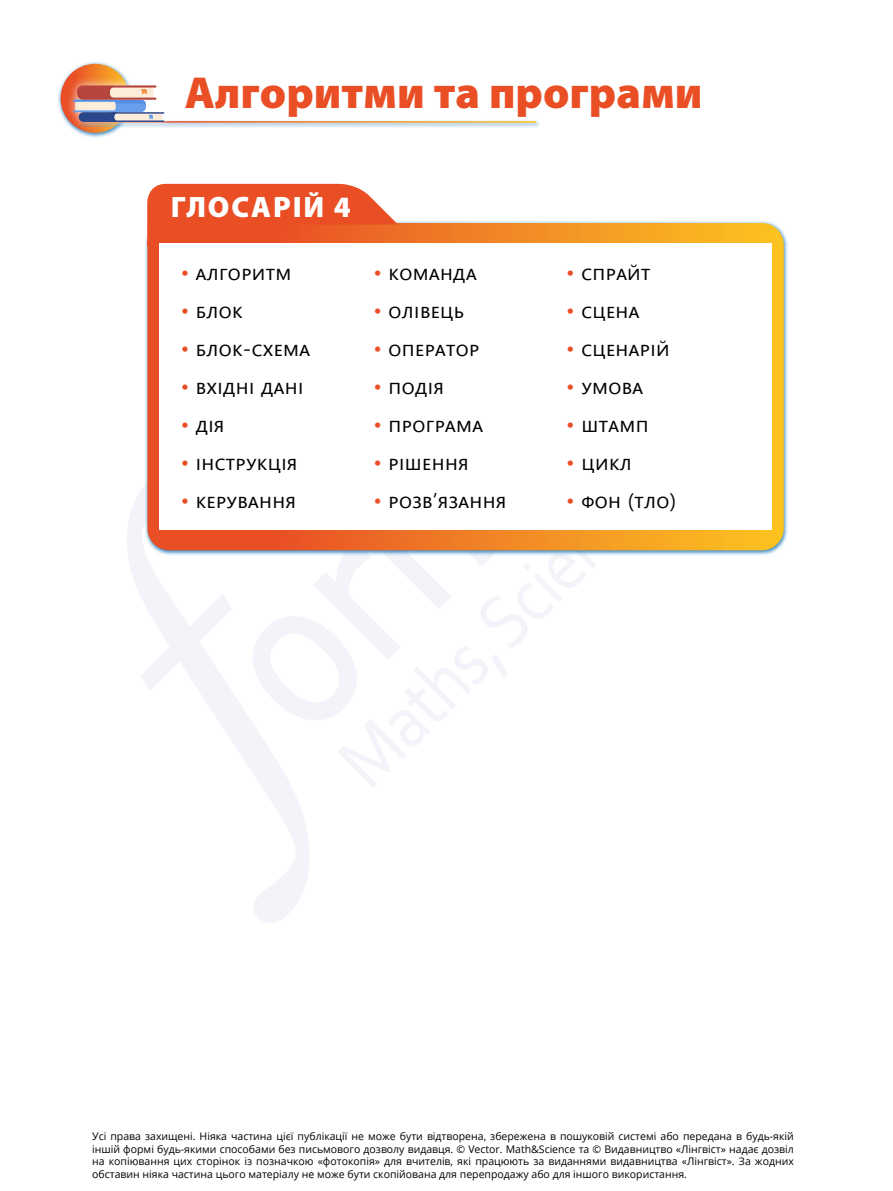
<style>
.page{position:relative;width:893px;height:1191px;background:#fff}
.page>*{position:absolute;margin:0;border:0;box-sizing:border-box;transform-origin:0 0}
.t1{font:900 45px "Myriad Pro";color:#e94e24}
.t2{font:900 29.55px "Myriad Pro";letter-spacing:.06em;color:#fff}
.t3{font:21px "Segoe UI";letter-spacing:.02em;color:#000}
.t4{font:10.5px/12.6px "Open Sans";color:#000;text-align:justify}
.s1{color:#e94e24}
</style>
<div class="page">
<svg style="left:127px;top:486px;width:182px;height:437px"></svg>
<svg style="left:252px;top:556px;width:344px;height:232px"></svg>
<div style="left:145px;top:220px;width:643px;height:336px;background:#0069b4;opacity:.8"></div>
<svg style="left:148px;top:224px;width:635px;height:325px;background:#f18925"></svg>
<div style="left:147px;top:223px;width:637px;height:327px;border:2px solid #fff;border-radius:21px"></div>
<svg style="left:145px;top:183px;width:257px;height:67px;background:#eb6138"></svg>
<div style="left:159px;top:243px;width:613px;height:287px;background:#fff"></div>
<div style="left:57px;top:61px;width:77px;height:77px;background:#0069b4;opacity:.8"></div>
<svg style="left:61px;top:64px;width:69px;height:69px"></svg>
<div style="left:78px;top:119px;width:463px;height:9px;background:#0069b4;opacity:.8"></div>
<hr style="left:81px;top:121px;width:455px;height:2px;background:#fff">
<div style="left:65px;top:76px;width:108px;height:56px;background:#fff;opacity:.75"></div>
<hr style="left:111px;top:120px;width:53px;height:2px;background:#2b478c">
<hr style="left:111px;top:112px;width:53px;height:2px;background:#2b478c">
<svg style="left:73px;top:85px;width:89px;height:37px;background:#b5a0ad"></svg>
<h1 class="t1" style="left:185px;top:63px;width:519px">Алгоритми та програми</h1>
<h2 class="t2" style="left:171px;top:187px;width:181px">ГЛОСАРІЙ 4</h2>
<h3 class="t3" style="left:181px;top:253px;width:112px"><span class="s1">•</span> алгоритм</h3>
<h3 class="t3" style="left:181px;top:291px;width:63px"><span class="s1">•</span> блок</h3>
<h3 class="t3" style="left:181px;top:329px;width:131px"><span class="s1">•</span> блок-схема</h3>
<h3 class="t3" style="left:181px;top:367px;width:124px"><span class="s1">•</span> вхідні дані</h3>
<h3 class="t3" style="left:181px;top:404px;width:45px"><span class="s1">•</span> дія</h3>
<h3 class="t3" style="left:181px;top:442px;width:118px"><span class="s1">•</span> інструкція</h3>
<h3 class="t3" style="left:181px;top:480px;width:117px"><span class="s1">•</span> керування</h3>
<h3 class="t3" style="left:373px;top:253px;width:105px"><span class="s1">•</span> команда</h3>
<h3 class="t3" style="left:373px;top:291px;width:92px"><span class="s1">•</span> олівець</h3>
<h3 class="t3" style="left:373px;top:328px;width:107px"><span class="s1">•</span> оператор</h3>
<h3 class="t3" style="left:373px;top:366px;width:72px"><span class="s1">•</span> подія</h3>
<h3 class="t3" style="left:373px;top:404px;width:111px"><span class="s1">•</span> програма</h3>
<h3 class="t3" style="left:373px;top:442px;width:97px"><span class="s1">•</span> рішення</h3>
<h3 class="t3" style="left:373px;top:480px;width:134px"><span class="s1">•</span> розв’язання</h3>
<h3 class="t3" style="left:566px;top:253px;width:86px"><span class="s1">•</span> спрайт</h3>
<h3 class="t3" style="left:566px;top:290px;width:75px"><span class="s1">•</span> сцена</h3>
<h3 class="t3" style="left:566px;top:328px;width:105px"><span class="s1">•</span> сценарій</h3>
<h3 class="t3" style="left:566px;top:366px;width:78px"><span class="s1">•</span> умова</h3>
<h3 class="t3" style="left:566px;top:404px;width:84px"><span class="s1">•</span> штамп</h3>
<h3 class="t3" style="left:566px;top:442px;width:66px"><span class="s1">•</span> цикл</h3>
<h3 class="t3" style="left:566px;top:480px;width:111px"><span class="s1">•</span> фон (тло)</h3>
<p class="t4" style="left:92px;top:1129px;width:703px">Усі права захищені. Ніяка частина цієї публікації не може бути відтворена, збережена в пошуковій системі або передана в будь-якій іншій формі будь-якими способами без письмового дозволу видавця. © Vector. Math&amp;Science та © Видавництво «Лінгвіст» надає дозвіл на копіювання цих сторінок із позначкою «фотокопія» для вчителів, які працюють за виданнями видавництва «Лінгвіст». За жодних обставин ніяка частина цього матеріалу не може бути скопійована для перепродажу або для іншого використання.</p>
</div>
